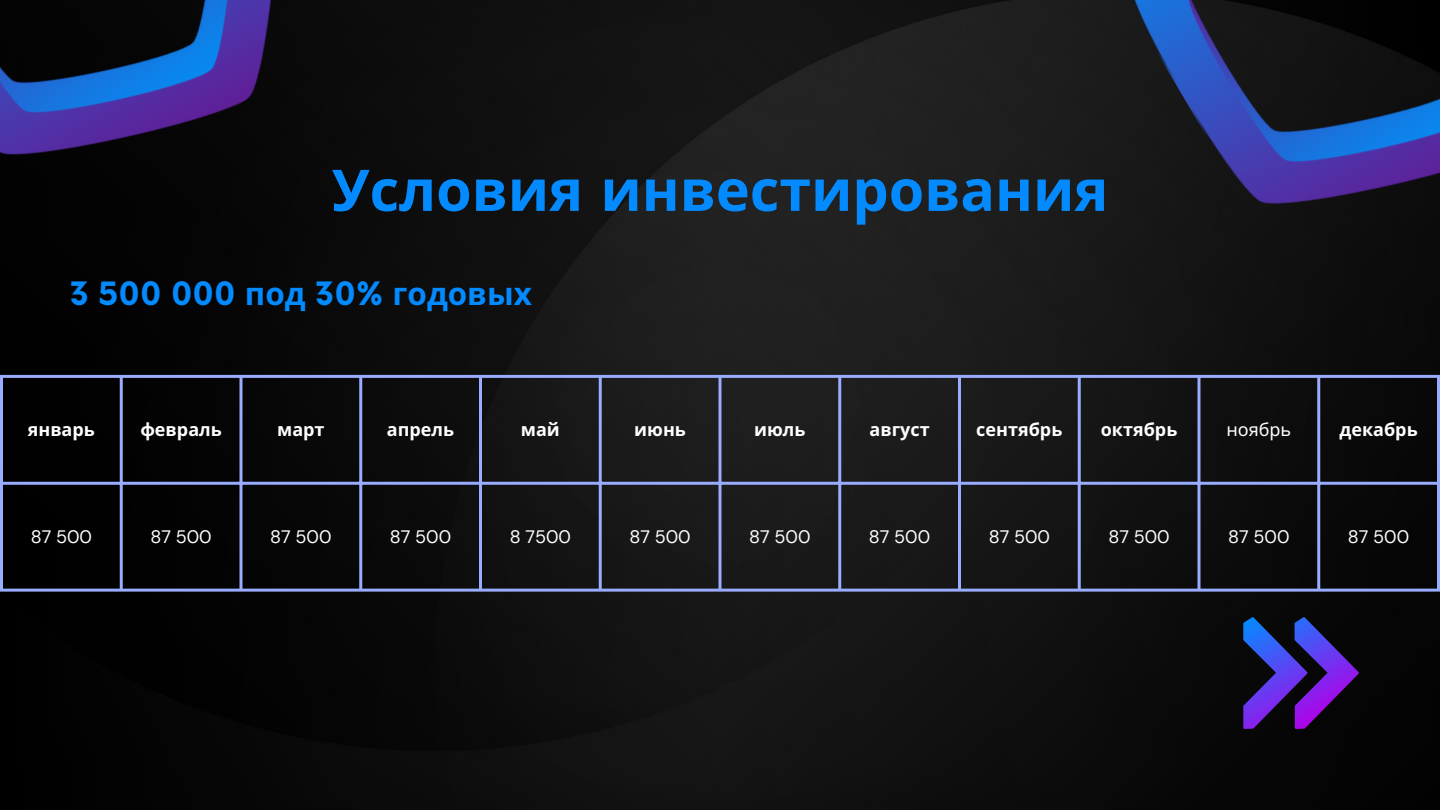
<style>
.page{position:relative;width:1440px;height:810px;background:#fff}
.page>*{position:absolute;margin:0;border:0;box-sizing:border-box;transform-origin:0 0}
.t1{font:700 57.4px "Noto Sans";color:#048aff}
.t2{font:700 31.4px "Now";color:#048aff}
.t3{font:700 18px "Noto Sans";color:#fff}
.t4{font:18px "DM Sans";color:#fff}
.t5{font:18px "Noto Sans";color:#fff}
.s1{font-family:"Noto Sans"}
</style>
<div class="page">
<img style="left:0;top:0;width:1440px;height:810px">
<img style="left:1079px;top:0;width:361px;height:277px">
<hr style="left:0;top:283px;width:1px;height:227px;background:#fff">
<svg style="left:1243px;top:617px;width:116px;height:112px"></svg>
<img style="left:0;top:0;width:378px;height:228px">
<hr style="left:0;top:378px;width:3px;height:211px;background:#99acff">
<hr style="left:120px;top:378px;width:3px;height:211px;background:#99acff">
<hr style="left:240px;top:378px;width:3px;height:211px;background:#99acff">
<hr style="left:359px;top:378px;width:3px;height:211px;background:#99acff">
<hr style="left:479px;top:378px;width:3px;height:211px;background:#99acff">
<hr style="left:599px;top:378px;width:3px;height:211px;background:#99acff">
<hr style="left:719px;top:378px;width:3px;height:211px;background:#99acff">
<hr style="left:838px;top:378px;width:3px;height:211px;background:#99acff">
<hr style="left:958px;top:378px;width:3px;height:211px;background:#99acff">
<hr style="left:1078px;top:378px;width:3px;height:211px;background:#99acff">
<hr style="left:1197px;top:378px;width:3px;height:211px;background:#99acff">
<hr style="left:1317px;top:378px;width:3px;height:211px;background:#99acff">
<hr style="left:1437px;top:378px;width:3px;height:211px;background:#99acff">
<hr style="left:0;top:375px;width:1440px;height:3px;background:#99acff">
<hr style="left:0;top:482px;width:1440px;height:3px;background:#99acff">
<hr style="left:0;top:589px;width:1440px;height:3px;background:#99acff">
<p class="t1" style="left:332px;top:150px;width:778px">Условия инвестирования</p>
<p class="t2" style="left:70px;top:277px;width:464px">3 500 000 <span class="s1">под</span> 30% <span class="s1">годовых</span></p>
<p class="t3" style="left:28px;top:416px;width:69px">январь</p>
<p class="t3" style="left:140px;top:416px;width:83px">февраль</p>
<p class="t3" style="left:277px;top:416px;width:49px">март</p>
<p class="t3" style="left:387px;top:416px;width:69px">апрель</p>
<p class="t3" style="left:521px;top:416px;width:41px">май</p>
<p class="t3" style="left:634px;top:416px;width:53px">июнь</p>
<p class="t3" style="left:754px;top:416px;width:53px">июль</p>
<p class="t3" style="left:869px;top:416px;width:62px">август</p>
<p class="t3" style="left:976px;top:416px;width:88px">сентябрь</p>
<p class="t3" style="left:1101px;top:416px;width:78px">октябрь</p>
<p class="t5" style="left:1226px;top:416px;width:66px">ноябрь</p>
<p class="t3" style="left:1339px;top:416px;width:80px">декабрь</p>
<p class="t4" style="left:31px;top:525px;width:63px">87 500</p>
<p class="t4" style="left:150px;top:525px;width:63px">87 500</p>
<p class="t4" style="left:270px;top:525px;width:63px">87 500</p>
<p class="t4" style="left:390px;top:525px;width:63px">87 500</p>
<p class="t4" style="left:510px;top:525px;width:63px">8 7500</p>
<p class="t4" style="left:629px;top:525px;width:63px">87 500</p>
<p class="t4" style="left:749px;top:525px;width:63px">87 500</p>
<p class="t4" style="left:869px;top:525px;width:63px">87 500</p>
<p class="t4" style="left:989px;top:525px;width:63px">87 500</p>
<p class="t4" style="left:1108px;top:525px;width:63px">87 500</p>
<p class="t4" style="left:1228px;top:525px;width:63px">87 500</p>
<p class="t4" style="left:1348px;top:525px;width:63px">87 500</p>
</div>
